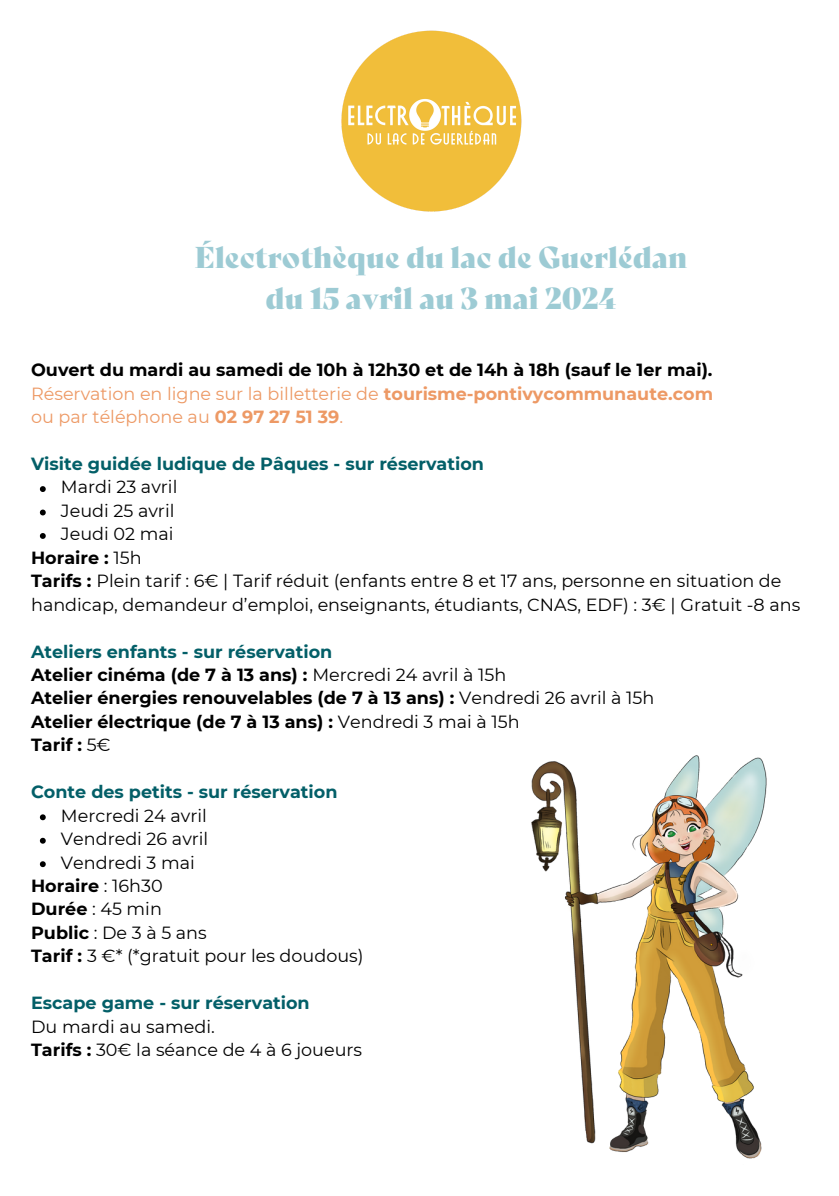
<style>
.page{position:relative;width:839px;height:1196px;background:#fff}
.page>*{position:absolute;margin:0;border:0;box-sizing:border-box;transform-origin:0 0}
.t1{font:29.2px/41px "Bely";color:#9dcbd4;text-align:center}
.t2{font:700 17.6px/23.4px "Montserrat";color:#000;text-align:justify}
.t3{font:17.6px/23.4px "Montserrat";color:#000}
.t4{font:700 17.6px "Montserrat";color:#035f68}
.s1{font-weight:400;color:#ed9965}
.s2{color:#ed9965}
.s3{font-weight:400}
.s4{font-weight:700}
.s5{color:#035f68}
</style>
<div class="page">
<svg style="left:40px;top:486px;width:6px;height:6px"></svg>
<svg style="left:40px;top:509px;width:6px;height:6px"></svg>
<svg style="left:40px;top:533px;width:6px;height:6px"></svg>
<svg style="left:40px;top:814px;width:6px;height:6px"></svg>
<svg style="left:40px;top:837px;width:6px;height:6px"></svg>
<svg style="left:40px;top:861px;width:6px;height:6px"></svg>
<img style="left:531px;top:755px;width:236px;height:404px">
<img style="left:341px;top:30px;width:181px;height:182px">
<h1 class="t1" style="left:194px;top:237px;width:494px">Électrothèque du lac de Guerlédan du 15 avril au 3 mai 2024</h1>
<p class="t2" style="left:31px;top:358px;width:683px">Ouvert du mardi au samedi de 10h à 12h30 et de 14h à 18h (sauf le 1er mai).<br><span class="s1">Réservation en ligne sur la billetterie de</span> <span class="s2">tourisme-pontivycommunaute.com </span><span class="s1">ou par téléphone au</span> <span class="s2">02 97 27 51 39</span><span class="s1">.</span></p>
<p class="t4" style="left:31px;top:453px;width:454px">Visite guidée ludique de Pâques - sur réservation</p>
<p class="t3" style="left:61px;top:475px;width:118px">Mardi 23 avril</p>
<p class="t3" style="left:61px;top:499px;width:115px">Jeudi 25 avril</p>
<p class="t3" style="left:61px;top:522px;width:114px">Jeudi 02 mai</p>
<p class="t2" style="left:31px;top:546px;width:112px">Horaire : <span class="s3">15h</span></p>
<p class="t3" style="left:31px;top:569px;width:751px"><span class="s4">Tarifs :</span> Plein tarif : 6€ | Tarif réduit (enfants entre 8 et 17 ans, personne en situation de</p>
<p class="t3" style="left:31px;top:592px;width:770px">handicap, demandeur d’emploi, enseignants, étudiants, CNAS, EDF) : 3€ | Gratuit -8 ans</p>
<p class="t2" style="left:31px;top:639px;width:625px;text-align:left"><span class="s5">Ateliers enfants - sur réservation<br></span>Atelier cinéma (de 7 à 13 ans) : <span class="s3">Mercredi 24 avril à 15h<br></span>Atelier énergies renouvelables (de 7 à 13 ans) : <span class="s3">Vendredi 26 avril à 15h </span>Atelier électrique (de 7 à 13 ans) : <span class="s3">Vendredi 3 mai à 15h<br></span>Tarif : <span class="s3">5€</span></p>
<p class="t4" style="left:31px;top:781px;width:308px">Conte des petits - sur réservation</p>
<p class="t3" style="left:61px;top:803px;width:147px">Mercredi 24 avril</p>
<p class="t3" style="left:61px;top:827px;width:149px">Vendredi 26 avril</p>
<p class="t3" style="left:61px;top:850px;width:135px">Vendredi 3 mai</p>
<p class="t2" style="left:31px;top:874px;width:133px">Horaire <span class="s3">: 16h30</span></p>
<p class="t3" style="left:31px;top:897px;width:132px"><span class="s4">Durée</span> : 45 min</p>
<p class="t3" style="left:31px;top:921px;width:177px"><span class="s4">Public</span> : De 3 à 5 ans</p>
<p class="t3" style="left:31px;top:944px;width:334px"><span class="s4">Tarif :</span> 3 €* (*gratuit pour les doudous)</p>
<p class="t4" style="left:31px;top:992px;width:280px">Escape game - sur réservation</p>
<p class="t3" style="left:31px;top:1014px;width:332px">Du mardi au samedi.<br><span class="s4">Tarifs :</span> 30€ la séance de 4 à 6 joueurs</p>
</div>
